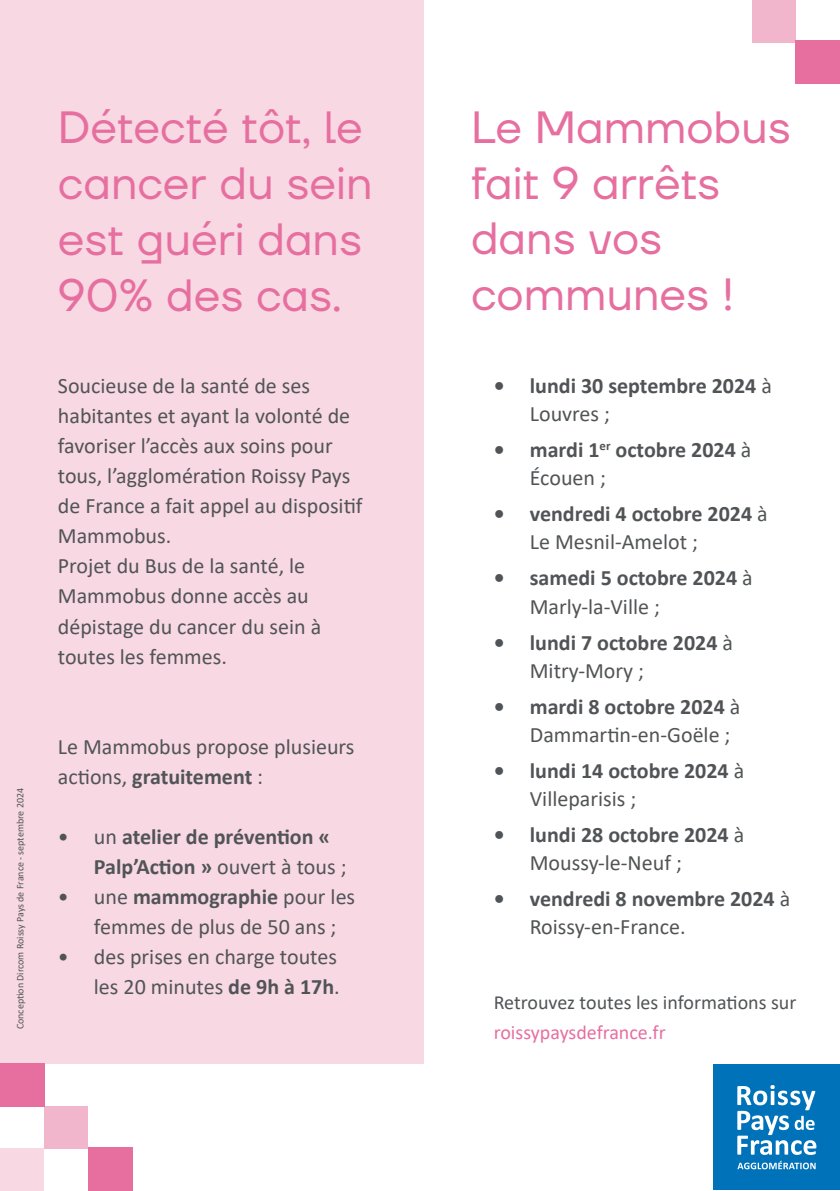
<style>
.page{position:relative;width:840px;height:1191px;background:#fff}
.page>*{position:absolute;margin:0;border:0;box-sizing:border-box;transform-origin:0 0}
.t1{font:45.2px/56px "TT Firs Neue";color:#e66fa0}
.t2{font:22px/30px "Calibri";color:#515456}
.t3{font:700 22px/28px "Calibri";color:#515456}
.t4{font:20px/30.6px "Calibri";color:#515456}
.t5{font:10px "Calibri";color:#515456}
.s1{font-weight:700}
.s2{font-weight:400}
.s3{color:#e66fa0}
</style>
<div class="page">
<div style="left:0;top:0;width:423px;height:1063px;background:#f7d8e3"></div>
<div style="left:713px;top:1064px;width:125px;height:126px;background:#0072ba"></div>
<svg style="left:737px;top:1085px;width:78px;height:69px"></svg>
<svg style="left:737px;top:1160px;width:78px;height:9px"></svg>
<div style="left:0;top:1149px;width:44px;height:42px;background:#f7d8e3"></div>
<div style="left:44px;top:1107px;width:44px;height:42px;background:#f1b5cc"></div>
<div style="left:88px;top:1147px;width:45px;height:44px;background:#e66fa0"></div>
<div style="left:0;top:1063px;width:45px;height:43px;background:#e66fa0"></div>
<div style="left:751px;top:0;width:44px;height:42px;background:#f1b5cc"></div>
<div style="left:795px;top:41px;width:44px;height:43px;background:#e66fa0"></div>
<p class="t5" style="left:13px;top:1029px;width:243px;rotate:-90deg">Conception Dircom Roissy Pays de France - septembre 2024</p>
<p class="t1" style="left:58px;top:99px;width:316px">Détecté tôt, le cancer du sein est guéri dans<br>90% des cas.</p>
<p class="t2" style="left:58px;top:370px;width:306px">Soucieuse de la santé de ses habitantes et ayant la volonté de favoriser l’accès aux soins pour tous, l’agglomération Roissy Pays de France a fait appel au dispositif<br>Mammobus.</p>
<p class="t2" style="left:58px;top:550px;width:265px">Projet du Bus de la santé, le<br>Mammobus donne accès au dépistage du cancer du sein à toutes les femmes.</p>
<p class="t2" style="left:58px;top:730px;width:298px">Le Mammobus propose plusieurs actions, <span class="s1">gratuitement</span> :</p>
<p class="t3" style="left:94px;top:821px;width:254px;line-height:30px;text-indent:-36px"><span class="s2">• un</span> atelier de prévention «<br>Palp’Action » <span class="s2">ouvert à tous ;</span></p>
<p class="t2" style="left:94px;top:880px;width:263px;text-indent:-36px">• une <span class="s1">mammographie</span> pour les femmes de plus de 50 ans ;</p>
<p class="t2" style="left:58px;top:940px;width:283px;text-align:right">• des prises en charge toutes les 20 minutes <span class="s1">de 9h à 17h</span>.</p>
<p class="t1" style="left:471px;top:98px;width:321px">Le Mammobus fait 9 arrêts dans vos communes !</p>
<p class="t3" style="left:529px;top:372px;width:243px;text-indent:-36px">• lundi 30 septembre 2024 <span class="s2">à<br>Louvres ;</span></p>
<p class="t3" style="left:529px;top:436px;width:223px;text-indent:-36px">• mardi 1<sup>er</sup> octobre 2024 <span class="s2">à<br>Écouen ;</span></p>
<p class="t3" style="left:529px;top:500px;width:239px;text-indent:-36px">• vendredi 4 octobre 2024 <span class="s2">à<br>Le Mesnil-Amelot ;</span></p>
<p class="t3" style="left:529px;top:564px;width:224px;text-indent:-36px">• samedi 5 octobre 2024 <span class="s2">à<br>Marly-la-Ville ;</span></p>
<p class="t3" style="left:529px;top:628px;width:205px;text-indent:-36px">• lundi 7 octobre 2024 <span class="s2">à<br>Mitry-Mory ;</span></p>
<p class="t2" style="left:529px;top:691px;width:212px;line-height:28px;text-indent:-36px"><span class="s1">• mardi 8 octobre 2024</span> à<br>Dammartin-en-Goële ;</p>
<p class="t3" style="left:529px;top:756px;width:216px;text-indent:-36px">• lundi 14 octobre 2024 <span class="s2">à<br>Villeparisis ;</span></p>
<p class="t3" style="left:529px;top:820px;width:216px;text-indent:-36px">• lundi 28 octobre 2024 <span class="s2">à<br>Moussy-le-Neuf ;</span></p>
<p class="t3" style="left:529px;top:884px;width:262px;text-indent:-36px">• vendredi 8 novembre 2024 <span class="s2">à<br>Roissy-en-France.</span></p>
<p class="t4" style="left:493px;top:986px;width:304px">Retrouvez toutes les informations sur <span class="s3">roissypaysdefrance.fr</span></p>
</div>
